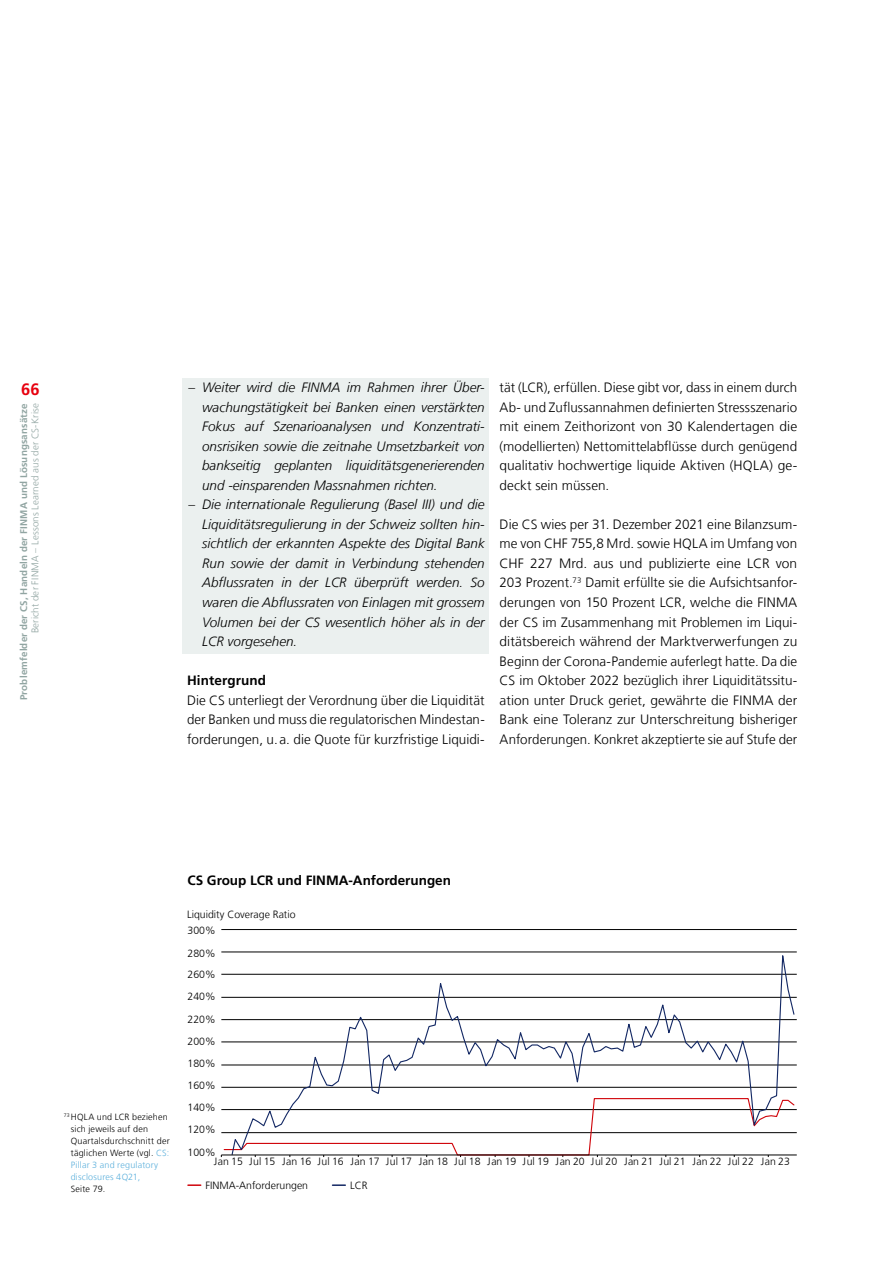
<style>
.page{position:relative;width:893px;height:1263px;background:#fff}
.page>*{position:absolute;margin:0;border:0;box-sizing:border-box;transform-origin:0 0}
.t1{font:700 16.5px "Frutiger LT Com";color:#e7000e}
.Text{font:300 13.5px/19.5px "Frutiger LT Com";letter-spacing:.005em;color:#000;text-align:justify}
.t2{font:italic 300 13.5px/19.5px "Frutiger LT Com";color:#000;text-align:justify}
.Untertitel{font:700 13.5px "Frutiger LT Com";color:#000}
.t3{font:300 10.5px "Frutiger LT Com";color:#000}
.t4{font:700 9.75px "Frutiger LT Com";letter-spacing:.02em;color:#91a5a2}
.t5{font:300 9.75px "Frutiger LT Com";letter-spacing:.015em;color:#91a5a2}
.Fussnoten{font:300 9px/12px "Frutiger LT Com";letter-spacing:.02em;color:#000}
.s1{font-style:normal}
.s2{color:#5cb0dc}
</style>
<div class="page">
<div style="left:183px;top:378px;width:306px;height:120px;background:#ebf0ef"></div>
<div style="left:183px;top:495px;width:306px;height:159px;background:#ebf0ef"></div>
<svg style="left:188px;top:1184px;width:13px;height:2px"></svg>
<svg style="left:333px;top:1184px;width:12px;height:2px"></svg>
<hr style="left:221px;top:1132px;width:576px;height:1px;background:#000">
<hr style="left:221px;top:1109px;width:576px;height:1px;background:#000">
<hr style="left:221px;top:1087px;width:576px;height:1px;background:#000">
<hr style="left:221px;top:1065px;width:576px;height:1px;background:#000">
<hr style="left:221px;top:1042px;width:576px;height:1px;background:#000">
<hr style="left:221px;top:1019px;width:576px;height:1px;background:#000">
<hr style="left:221px;top:997px;width:576px;height:1px;background:#000">
<hr style="left:221px;top:974px;width:576px;height:1px;background:#000">
<hr style="left:221px;top:952px;width:576px;height:1px;background:#000">
<hr style="left:221px;top:929px;width:576px;height:1px;background:#000">
<svg style="left:231px;top:951px;width:564px;height:204px"></svg>
<hr style="left:221px;top:1155px;width:576px;height:1px;background:#000">
<p class="t1" style="left:21px;top:380px;width:20px">66</p>
<p class="t4" style="left:18px;top:700px;width:299px;rotate:-90deg">Problemfelder der CS, Handeln der FINMA und Lösungsansätze</p>
<p class="t5" style="left:29px;top:633px;width:232px;rotate:-90deg">Bericht der FINMA – Lessons Learned aus der CS-Krise</p>
<p class="t2" style="left:202px;top:378px;width:284px;text-indent:-13px"><span class="s1">–</span> Weiter wird die FINMA im Rahmen ihrer Über&shy;wachungstätigkeit bei Banken einen verstärkten Fokus auf Szenarioanalysen und Konzentrati&shy;onsrisiken sowie die zeitnahe Umsetzbarkeit von bankseitig geplanten liquiditätsgenerierenden und -einsparenden Massnahmen richten.</p>
<p class="t2" style="left:202px;top:495px;width:284px;text-indent:-13px"><span class="s1">–</span> Die internationale Regulierung (Basel III) und die Liquiditätsregulierung in der Schweiz sollten hin&shy;sichtlich der erkannten Aspekte des Digital Bank Run sowie der damit in Verbindung stehenden Abflussraten in der LCR überprüft werden. So waren die Abflussraten von Einlagen mit grossem Volumen bei der CS wesentlich höher als in der LCR vorgesehen.</p>
<p class="Untertitel" style="left:187px;top:672px;width:80px">Hintergrund</p>
<p class="Text" style="left:187px;top:690px;width:299px">Die CS unterliegt der Verordnung über die Liquidität der Banken und muss die regulatorischen Mindestan&shy;forderungen, u. a. die Quote für kurzfristige Liquidi-</p>
<p class="Text" style="left:500px;top:378px;width:299px">tät (LCR), erfüllen. Diese gibt vor, dass in einem durch Ab- und Zuflussannahmen definierten Stressszenario mit einem Zeithorizont von 30 Kalendertagen die (modellierten) Nettomittelabflüsse durch genügend qualitativ hochwertige liquide Aktiven (HQLA) ge&shy;deckt sein müssen.</p>
<p class="Text" style="left:500px;top:515px;width:299px">Die CS wies per 31. Dezember 2021 eine Bilanzsum&shy;me von CHF 755,8 Mrd. sowie HQLA im Umfang von CHF 227 Mrd. aus und publizierte eine LCR von 203 Prozent.<sup>73</sup> Damit erfüllte sie die Aufsichtsanfor&shy;derungen von 150 Prozent LCR, welche die FINMA der CS im Zusammenhang mit Problemen im Liqui&shy;ditätsbereich während der Marktverwerfungen zu Beginn der Corona-Pandemie auferlegt hatte. Da die CS im Oktober 2022 bezüglich ihrer Liquiditätssitu&shy;ation unter Druck geriet, gewährte die FINMA der Bank eine Toleranz zur Unterschreitung bisheriger Anforderungen. Konkret akzeptierte sie auf Stufe der</p>
<p class="Fussnoten" style="left:71px;top:1111px;width:100px;text-indent:-7px"><sup>73</sup> HQLA und LCR beziehen sich jeweils auf den<br>Quartalsdurchschnitt der täglichen Werte (vgl. <span class="s2">CS:<br>Pillar 3 and regulatory disclosures 4Q21,<br></span>Seite 79.</p>
<p class="Untertitel" style="left:187px;top:873px;width:265px">CS Group LCR und FINMA-Anforderungen</p>
<p class="t3" style="left:187px;top:908px;width:110px">Liquidity Coverage Ratio</p>
<p class="t3" style="left:187px;top:924px;width:30px">300%</p>
<p class="t3" style="left:187px;top:947px;width:30px">280%</p>
<p class="t3" style="left:187px;top:968px;width:30px">260%</p>
<p class="t3" style="left:187px;top:991px;width:30px">240%</p>
<p class="t3" style="left:187px;top:1013px;width:30px">220%</p>
<p class="t3" style="left:187px;top:1035px;width:30px">200%</p>
<p class="t3" style="left:187px;top:1057px;width:30px">180%</p>
<p class="t3" style="left:187px;top:1079px;width:30px">160%</p>
<p class="t3" style="left:187px;top:1101px;width:30px">140%</p>
<p class="t3" style="left:187px;top:1124px;width:30px">120%</p>
<p class="t3" style="left:187px;top:1146px;width:30px">100%</p>
<p class="t3" style="left:214px;top:1155px;width:578px">Jan 15 Jul 15 Jan 16 Jul 16 Jan 17 Jul 17 Jan 18 Jul 18 Jan 19 Jul 19 Jan 20 Jul 20 Jan 21 Jul 21 Jan 22 Jul 22 Jan 23</p>
<p class="t3" style="left:205px;top:1180px;width:104px">FINMA-Anforderungen</p>
<p class="t3" style="left:350px;top:1179px;width:19px">LCR</p>
</div>
